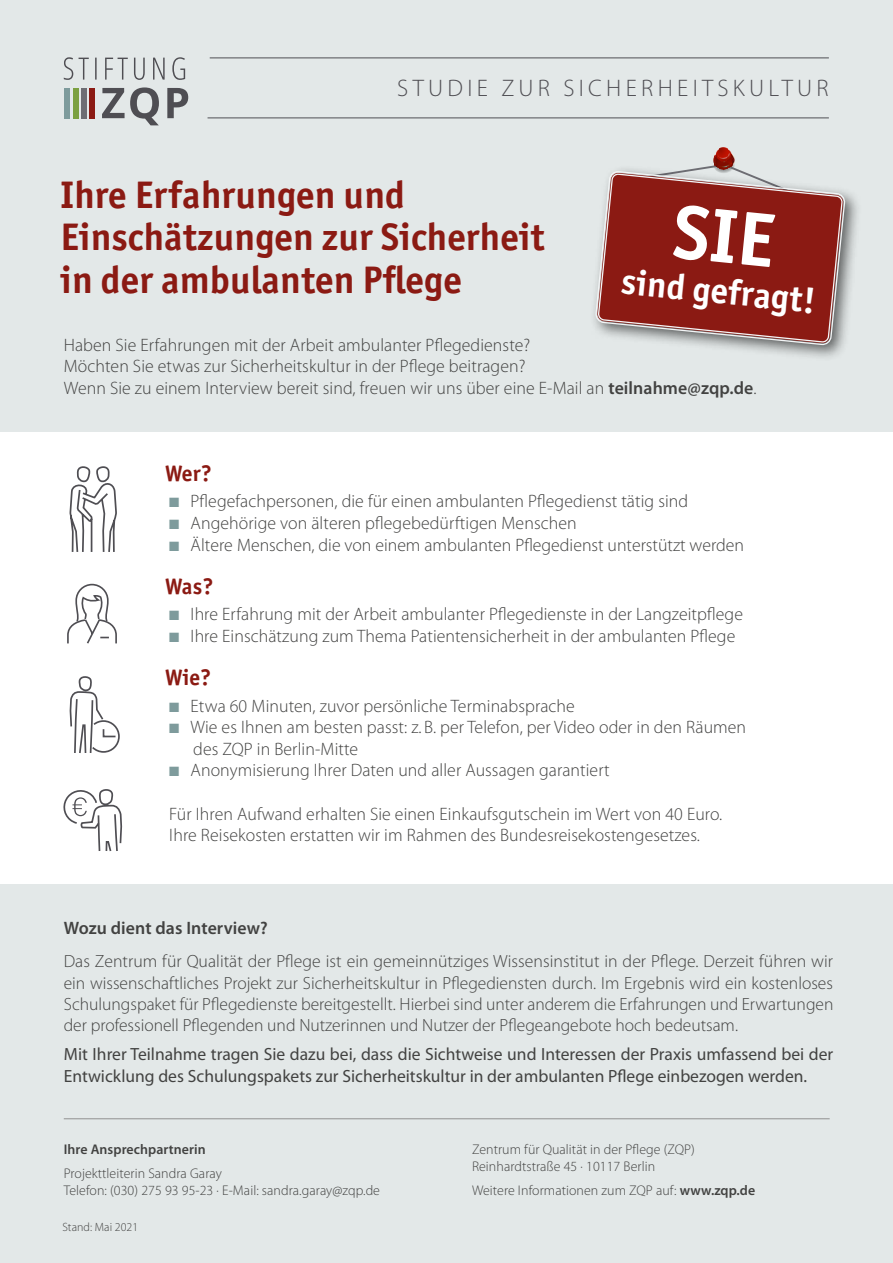
<style>
.page{position:relative;width:893px;height:1263px;background:#e3e8e8}
.page>*{position:absolute;margin:0;border:0;box-sizing:border-box;transform-origin:0 0}
.t1{font:700 38.4px/42.6px "Officina Sans ITC Std";letter-spacing:.005em;color:#8b1a13}
.t2{font:700 36.15px "Officina Sans ITC Std";color:#fff}
.t3{font:300 24px "Myriad Pro";letter-spacing:.18em;color:#4f4e53}
.t4{font:700 22.5px "Officina Sans ITC Std";letter-spacing:.005em;color:#8b1a13}
.t5{font:300 18px/21.6px "Myriad Pro";letter-spacing:.005em;color:#424241}
.t6{font:600 18px "Myriad Pro";letter-spacing:.005em;color:#424241}
.t7{font:300 17.7px/21.3px "Myriad Pro";color:#424241;text-align:justify}
.t8{font:17.7px/21.6px "Myriad Pro";color:#424241}
.t9{font:300 14.1px/16.8px "Myriad Pro";letter-spacing:.005em;color:#424241}
.t10{font:600 14.1px "Myriad Pro";letter-spacing:.005em;color:#424241}
.t11{font:300 12px "Myriad Pro";letter-spacing:.005em;color:#424241}
.s1{font-weight:600}
.s2{color:#7e9b9c}
</style>
<div class="page">
<hr style="left:64px;top:1118px;width:766px;height:1px;background:#909090">
<div style="left:589px;top:165px;width:273px;height:197px;background:#000;opacity:.6"></div>
<div style="left:0;top:433px;width:893px;height:451px;background:#fff"></div>
<svg style="left:69px;top:676px;width:51px;height:77px"></svg>
<svg style="left:63px;top:789px;width:60px;height:62px"></svg>
<svg style="left:69px;top:466px;width:48px;height:86px"></svg>
<svg style="left:67px;top:583px;width:50px;height:61px"></svg>
<hr style="left:210px;top:58px;width:619px;height:1px;background:#4f4f54">
<hr style="left:208px;top:118px;width:621px;height:1px;background:#4f4f54">
<svg style="left:64px;top:57px;width:124px;height:68px"></svg>
<svg style="left:594px;top:148px;width:252px;height:198px"></svg>
<h3 class="t3" style="left:397px;top:74px;width:433px">STUDIE ZUR SICHERHEITSKULTUR</h3>
<h1 class="t1" style="left:61px;top:173px;width:486px">Ihre Erfahrungen und<br>Einschätzungen zur Sicherheit in der ambulanten Pflege</h1>
<h2 class="t2" style="left:624px;top:258px;width:197px;rotate:6deg">sind gefragt!</h2>
<p class="t5" style="left:64px;top:334px;width:694px">Haben Sie Erfahrungen mit der Arbeit ambulanter Pflegedienste?<br>Möchten Sie etwas zur Sicherheitskultur in der Pflege beitragen?<br>Wenn Sie zu einem Interview bereit sind, freuen wir uns über eine E-Mail an <span class="s1">teilnahme@zqp.de</span>.</p>
<p class="t4" style="left:165px;top:459px;width:48px">Wer?</p>
<p class="t5" style="left:169px;top:490px;width:520px"><span class="s2">■</span> Pflegefachpersonen, die für einen ambulanten Pflegedienst tätig sind</p>
<p class="t5" style="left:169px;top:512px;width:409px"><span class="s2">■</span> Angehörige von älteren pflegebedürftigen Menschen</p>
<p class="t5" style="left:169px;top:534px;width:576px"><span class="s2">■</span> Ältere Menschen, die von einem ambulanten Pflegedienst unterstützt werden</p>
<p class="t4" style="left:165px;top:572px;width:50px">Was?</p>
<p class="t5" style="left:169px;top:603px;width:575px"><span class="s2">■</span> Ihre Erfahrung mit der Arbeit ambulanter Pflegedienste in der Langzeitpflege</p>
<p class="t5" style="left:169px;top:625px;width:568px"><span class="s2">■</span> Ihre Einschätzung zum Thema Patientensicherheit in der ambulanten Pflege</p>
<p class="t4" style="left:165px;top:663px;width:48px">Wie?</p>
<p class="t5" style="left:169px;top:695px;width:407px"><span class="s2">■</span> Etwa 60 Minuten, zuvor persönliche Terminabsprache</p>
<p class="t5" style="left:193px;top:716px;width:554px;text-indent:-24px"><span class="s2">■</span> Wie es Ihnen am besten passt: z. B. per Telefon, per Video oder in den Räumen des ZQP in Berlin-Mitte</p>
<p class="t5" style="left:169px;top:759px;width:442px"><span class="s2">■</span> Anonymisierung Ihrer Daten und aller Aussagen garantiert</p>
<p class="t5" style="left:169px;top:803px;width:555px">Für Ihren Aufwand erhalten Sie einen Einkaufsgutschein im Wert von 40 Euro.<br>Ihre Reisekosten erstatten wir im Rahmen des Bundesreisekostengesetzes.</p>
<p class="t6" style="left:64px;top:917px;width:206px">Wozu dient das Interview?</p>
<p class="t7" style="left:64px;top:950px;width:771px">Das Zentrum für Qualität der Pflege ist ein gemeinnütziges Wissensinstitut in der Pflege. Derzeit führen wir ein wissenschaftliches Projekt zur Sicherheitskultur in Pflegediensten durch. Im Ergebnis wird ein kostenloses Schulungspaket für Pflegedienste bereitgestellt. Hierbei sind unter anderem die Erfahrungen und Erwartungen der professionell Pflegenden und Nutzerinnen und Nutzer der Pflegeangebote hoch bedeutsam.</p>
<p class="t8" style="left:64px;top:1043px;width:771px">Mit Ihrer Teilnahme tragen Sie dazu bei, dass die Sichtweise und Interessen der Praxis umfassend bei der<br>Entwicklung des Schulungspakets zur Sicherheitskultur in der ambulanten Pflege einbezogen werden.</p>
<p class="t10" style="left:64px;top:1140px;width:143px">Ihre Ansprechpartnerin</p>
<p class="t9" style="left:64px;top:1165px;width:318px">Projekttleiterin Sandra Garay<br>Telefon: (030) 275 93 95-23 · E-Mail: sandra.garay@zqp.de</p>
<p class="t11" style="left:62px;top:1219px;width:77px">Stand: Mai 2021</p>
<p class="t9" style="left:472px;top:1140px;width:224px">Zentrum für Qualität in der Pflege (ZQP)<br>Reinhardtstraße 45 · 10117 Berlin</p>
<p class="t9" style="left:472px;top:1182px;width:285px">Weitere Informationen zum ZQP auf: <span class="s1">www.zqp.de</span></p>
</div>
